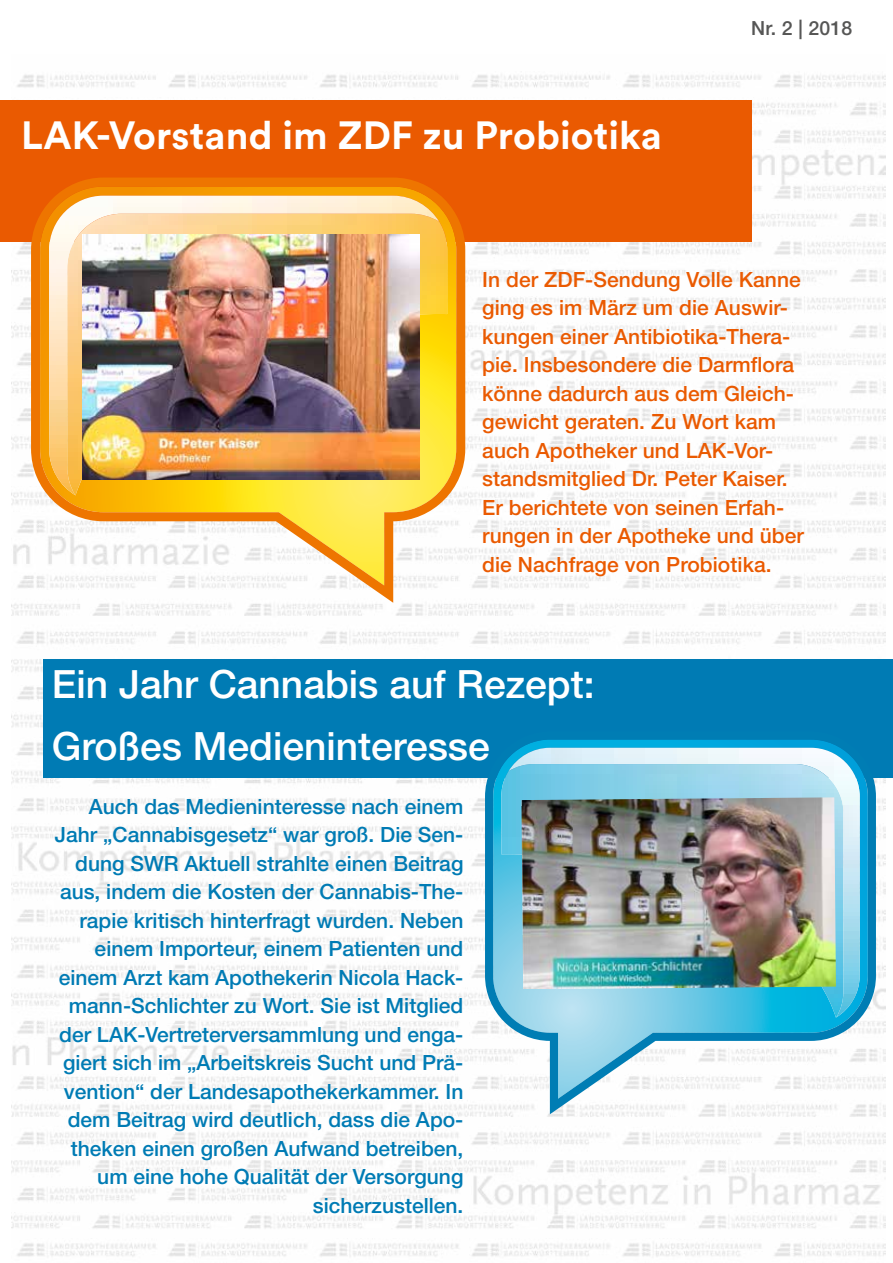
<style>
.page{position:relative;width:893px;height:1263px;background:#fff}
.page>*{position:absolute;margin:0;border:0;box-sizing:border-box;transform-origin:0 0}
.t1{font:500 39px/61.5px "Helvetica Neue LT";color:#fff}
.t2{font:700 39px "Circular Pro";letter-spacing:.005em;color:#fff}
.t3{font:500 21px/28.5px "Helvetica Neue LT";color:#007bb4;text-align:right}
.t4{font:500 21px/28.5px "Helvetica Neue LT";letter-spacing:.005em;color:#ea5a01}
.t5{font:500 19.5px "Helvetica Neue LT Std";letter-spacing:.01em;color:#565655}
</style>
<div class="page">
<img style="left:11px;top:74px;width:874px;height:1183px">
<div style="left:0;top:101px;width:751px;height:141px;background:#ea5a01"></div>
<div style="left:43px;top:659px;width:850px;height:119px;background:#007bb4"></div>
<svg style="left:31px;top:178px;width:434px;height:425px"></svg>
<img style="left:439px;top:196px;width:8px;height:299px">
<img style="left:49px;top:196px;width:390px;height:299px">
<img style="left:83px;top:235px;width:336px;height:244px">
<svg style="left:485px;top:740px;width:391px;height:374px"></svg>
<img style="left:508px;top:748px;width:352px;height:269px">
<img style="left:521px;top:797px;width:315px;height:192px">
<h1 class="t2" style="left:21px;top:109px;width:642px">LAK-Vorstand im ZDF zu Probiotika</h1>
<p class="t5" style="left:751px;top:17px;width:103px">Nr. 2 | 2018</p>
<p class="t4" style="left:482px;top:265px;width:323px">In der ZDF-Sendung Volle Kanne ging es im März um die Auswir&shy;kungen einer Antibiotika-Thera&shy;pie. Insbesondere die Darmflora könne dadurch aus dem Gleich&shy;gewicht geraten. Zu Wort kam auch Apotheker und LAK-Vor&shy;standsmitglied Dr. Peter Kaiser.<br>Er berichtete von seinen Erfah&shy;rungen in der Apotheke und über die Nachfrage von Probiotika.</p>
<h1 class="t1" style="left:52px;top:653px;width:544px">Ein Jahr Cannabis auf Rezept:<br>Großes Medieninteresse</h1>
<p class="t3" style="left:55px;top:792px;width:410px">Auch das Medieninteresse nach einem Jahr „Cannabisgesetz“ war groß. Die Sen&shy;dung SWR Aktuell strahlte einen Beitrag aus, indem die Kosten der Cannabis-The&shy;rapie kritisch hinterfragt wurden. Neben einem Importeur, einem Patienten und einem Arzt kam Apothekerin Nicola Hack&shy;mann-Schlichter zu Wort. Sie ist Mitglied der LAK-Vertreterversammlung und enga&shy;giert sich im „Arbeitskreis Sucht und Prä&shy;vention“ der Landesapothekerkammer. In dem Beitrag wird deutlich, dass die Apo&shy;theken einen großen Aufwand betreiben, um eine hohe Qualität der Versorgung sicherzustellen.</p>
</div>
